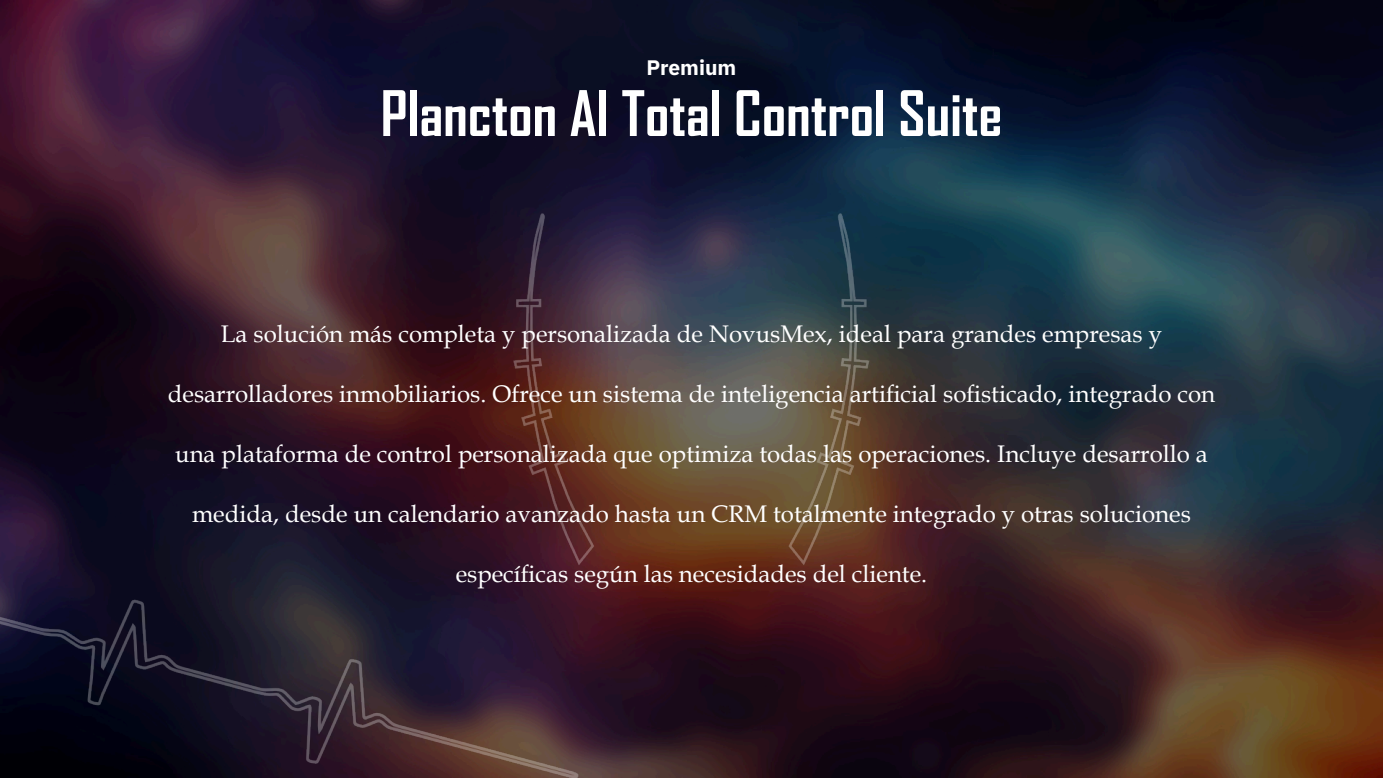
<style>
.page{position:relative;width:1383px;height:778px;background:#fff}
.page>*{position:absolute;margin:0;border:0;box-sizing:border-box;transform-origin:0 0}
.t1{font:700 60px "Agency FB";color:#fff}
.t2{font:24px "Book Antiqua";color:#fff}
.t3{font:700 21px "IBM Plex Sans";color:#fff}
</style>
<div class="page">
<img style="left:0;top:0;width:1382px;height:778px">
<img style="left:0;top:600px;width:578px;height:178px">
<img style="left:513px;top:213px;width:356px;height:352px">
<p class="t3" style="left:646px;top:58px;width:91px">Premium</p>
<h1 class="t1" style="left:380px;top:90px;width:623px">Plancton AI Total Control Suite</h1>
<p class="t2" style="left:221px;top:325px;width:942px">La solución más completa y personalizada de NovusMex, ideal para grandes empresas y</p>
<p class="t2" style="left:168px;top:385px;width:1048px">desarrolladores inmobiliarios. Ofrece un sistema de inteligencia artificial sofisticado, integrado con</p>
<p class="t2" style="left:175px;top:445px;width:1034px">una plataforma de control personalizada que optimiza todas las operaciones. Incluye desarrollo a</p>
<p class="t2" style="left:192px;top:505px;width:1000px">medida, desde un calendario avanzado hasta un CRM totalmente integrado y otras soluciones</p>
<p class="t2" style="left:456px;top:565px;width:473px">específicas según las necesidades del cliente.</p>
</div>
